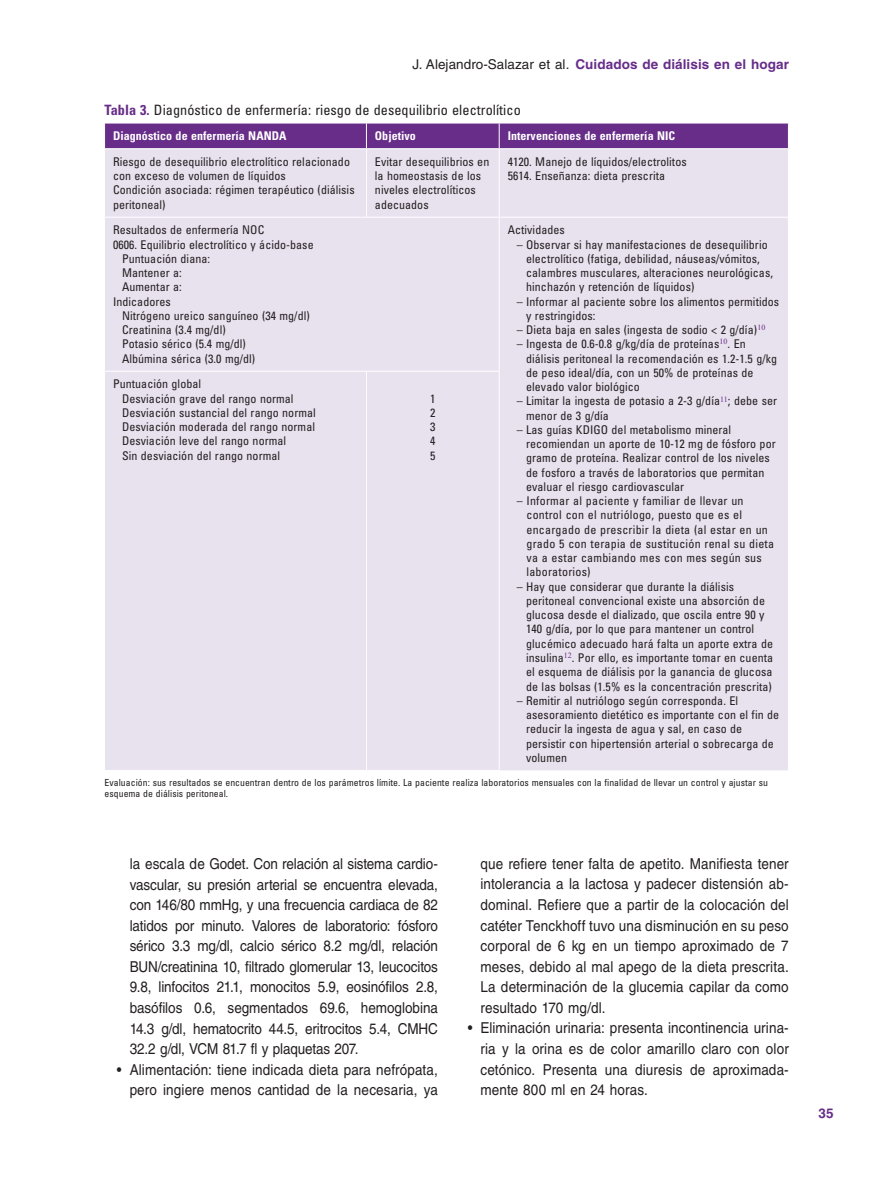
<style>
.page{position:relative;width:893px;height:1191px;background:#fff}
.page>*{position:absolute;margin:0;border:0;box-sizing:border-box;transform-origin:0 0}
.t1{font:15px/20.5px "Helvetica LT Std";letter-spacing:.01em;color:#231f20;text-align:justify;scale:.9 1}
.t2{font:condensed 14.25px "Univers LT Std";letter-spacing:.005em;color:#231f20}
.t3{font:700 13.5px "Helvetica LT Std";letter-spacing:.005em;color:#672d89}
.t4{font:condensed 12px/14.2px "Univers LT Std";letter-spacing:.005em;color:#231f20}
.t5{font:700 condensed 12px "Univers LT Std";letter-spacing:.005em;color:#fff}
.t6{font:condensed 9.75px/11.2px "Univers LT Std";letter-spacing:.005em;color:#231f20}
.s1{font-weight:400;color:#231f20}
.s2{font-weight:700;color:#672d89}
</style>
<div class="page">
<div style="left:105px;top:149px;width:683px;height:621px;background:#e8e1ee"></div>
<hr style="left:366px;top:149px;width:1px;height:68px;background:#fff">
<hr style="left:499px;top:149px;width:1px;height:68px;background:#fff">
<hr style="left:104px;top:217px;width:262px;height:1px;background:#fff">
<hr style="left:366px;top:217px;width:133px;height:1px;background:#fff">
<hr style="left:499px;top:217px;width:290px;height:1px;background:#fff">
<hr style="left:499px;top:218px;width:1px;height:153px;background:#fff">
<hr style="left:104px;top:371px;width:262px;height:1px;background:#fff">
<hr style="left:366px;top:371px;width:134px;height:1px;background:#fff">
<hr style="left:366px;top:371px;width:1px;height:399px;background:#fff">
<hr style="left:499px;top:371px;width:1px;height:399px;background:#fff">
<svg style="left:104px;top:123px;width:685px;height:26px;background:#6e368e"></svg>
<hr style="left:499px;top:148px;width:290px;height:1px;background:#fff">
<p class="t3" style="left:412px;top:56px;width:378px"><span class="s1">J. Alejandro-Salazar et al.</span> Cuidados de diálisis en el hogar</p>
<p class="t2" style="left:105px;top:100px;width:418px"><span class="s2">Tabla 3.</span> Diagnóstico de enfermería: riesgo de desequilibrio electrolítico</p>
<p class="t5" style="left:113px;top:129px;width:175px">Diagnóstico de enfermería NANDA</p>
<p class="t5" style="left:375px;top:129px;width:43px">Objetivo</p>
<p class="t5" style="left:508px;top:129px;width:169px">Intervenciones de enfermería NIC</p>
<p class="t4" style="left:113px;top:154px;width:243px">Riesgo de desequilibrio electrolítico relacionado con exceso de volumen de líquidos<br>Condición asociada: régimen terapéutico (diálisis peritoneal)</p>
<p class="t4" style="left:375px;top:154px;width:116px">Evitar desequilibrios en la homeostasis de los niveles electrolíticos adecuados</p>
<p class="t4" style="left:508px;top:154px;width:181px">4120. Manejo de líquidos/electrolitos<br>5614. Enseñanza: dieta prescrita</p>
<p class="t4" style="left:113px;top:223px;width:153px">Resultados de enfermería NOC</p>
<p class="t4" style="left:113px;top:237px;width:202px">0606. Equilibrio electrolítico y ácido‑base</p>
<p class="t4" style="left:122px;top:251px;width:90px">Puntuación diana:</p>
<p class="t4" style="left:122px;top:265px;width:61px">Mantener a:</p>
<p class="t4" style="left:122px;top:280px;width:61px">Aumentar a:</p>
<p class="t4" style="left:113px;top:294px;width:59px">Indicadores</p>
<p class="t4" style="left:122px;top:308px;width:189px">Nitrógeno ureico sanguíneo (34 mg/dl)</p>
<p class="t4" style="left:122px;top:322px;width:105px">Creatinina (3.4 mg/dl)</p>
<p class="t4" style="left:122px;top:337px;width:125px">Potasio sérico (5.4 mg/dl)</p>
<p class="t4" style="left:122px;top:351px;width:135px">Albúmina sérica (3.0 mg/dl)</p>
<p class="t4" style="left:508px;top:223px;width:59px">Actividades</p>
<p class="t4" style="left:526px;top:237px;width:248px;text-indent:-9px">– Observar si hay manifestaciones de desequilibrio electrolítico (fatiga, debilidad, náuseas/vómitos, calambres musculares, alteraciones neurológicas, hinchazón y retención de líquidos)</p>
<p class="t4" style="left:526px;top:294px;width:255px;text-indent:-9px">– Informar al paciente sobre los alimentos permitidos y restringidos:</p>
<p class="t4" style="left:517px;top:322px;width:250px">– Dieta baja en sales (ingesta de sodio &lt; 2 g/día)<sup>10</sup></p>
<p class="t4" style="left:526px;top:337px;width:253px;text-indent:-9px">– Ingesta de 0.6‑0.8 g/kg/día de proteínas<sup>10</sup>. En diálisis peritoneal la recomendación es 1.2‑1.5 g/kg de peso ideal/día, con un 50% de proteínas de elevado valor biológico</p>
<p class="t4" style="left:526px;top:394px;width:252px;text-indent:-9px">– Limitar la ingesta de potasio a 2‑3 g/día<sup>11</sup>; debe ser menor de 3 g/día</p>
<p class="t4" style="left:526px;top:422px;width:251px;text-indent:-9px">– Las guías KDIGO del metabolismo mineral recomiendan un aporte de 10‑12 mg de fósforo por gramo de proteína. Realizar control de los niveles de fosforo a través de laboratorios que permitan evaluar el riesgo cardiovascular</p>
<p class="t4" style="left:526px;top:493px;width:249px;text-indent:-10px">– Informar al paciente y familiar de llevar un control con el nutriólogo, puesto que es el encargado de prescribir la dieta (al estar en un grado 5 con terapia de sustitución renal su dieta va a estar cambiando mes con mes según sus laboratorios)</p>
<p class="t4" style="left:526px;top:579px;width:248px;text-indent:-9px">– Hay que considerar que durante la diálisis peritoneal convencional existe una absorción de glucosa desde el dializado, que oscila entre 90 y 140 g/día, por lo que para mantener un control glucémico adecuado hará falta un aporte extra de insulina<sup>12</sup>. Por ello, es importante tomar en cuenta el esquema de diálisis por la ganancia de glucosa de las bolsas (1.5% es la concentración prescrita)</p>
<p class="t4" style="left:526px;top:693px;width:255px;text-indent:-9px">– Remitir al nutriólogo según corresponda. El asesoramiento dietético es importante con el fin de reducir la ingesta de agua y sal, en caso de persistir con hipertensión arterial o sobrecarga de volumen</p>
<p class="t4" style="left:122px;top:377px;width:195px;text-indent:-9px">Puntuación global<br>Desviación grave del rango normal<br>Desviación sustancial del rango normal<br>Desviación moderada del rango normal<br>Desviación leve del rango normal<br>Sin desviación del rango normal</p>
<p class="t4" style="left:430px;top:391px;width:7px;text-align:justify">1<br>2<br>3<br>4<br>5</p>
<p class="t6" style="left:105px;top:776px;width:665px">Evaluación: sus resultados se encuentran dentro de los parámetros límite. La paciente realiza laboratorios mensuales con la finalidad de llevar un control y ajustar su esquema de diálisis peritoneal.</p>
<p class="t1" style="left:130px;top:853px;width:344px">la escala de Godet. Con relación al sistema cardio&shy;vascular, su presión arterial se encuentra elevada, con 146/80 mmHg, y una frecuencia cardiaca de 82 latidos por minuto. Valores de laboratorio: fósforo sérico 3.3 mg/dl, calcio sérico 8.2 mg/dl, relación BUN/creatinina 10, filtrado glomerular 13, leucocitos 9.8, linfocitos 21.1, monocitos 5.9, eosinófilos 2.8, basófilos 0.6, segmentados 69.6, hemoglobina 14.3 g/dl, hematocrito 44.5, eritrocitos 5.4, CMHC 32.2 g/dl, VCM 81.7 fl y plaquetas 207.</p>
<p class="t1" style="left:117px;top:1059px;width:358px;text-align:right">• Alimentación: tiene indicada dieta para nefrópata, pero ingiere menos cantidad de la necesaria, ya</p>
<p class="t1" style="left:480px;top:853px;width:344px">que refiere tener falta de apetito. Manifiesta tener intolerancia a la lactosa y padecer distensión ab&shy;dominal. Refiere que a partir de la colocación del catéter Tenckhoff tuvo una disminución en su peso corporal de 6 kg en un tiempo aproximado de 7 meses, debido al mal apego de la dieta prescrita.<br>La determinación de la glucemia capilar da como resultado 170 mg/dl.</p>
<p class="t1" style="left:480px;top:1018px;width:344px;text-indent:-13px">• Eliminación urinaria: presenta incontinencia urina&shy;ria y la orina es de color amarillo claro con olor cetónico. Presenta una diuresis de aproximada&shy;mente 800 ml en 24 horas.</p>
<p class="t3" style="left:819px;top:1104px;width:17px">35</p>
</div>
